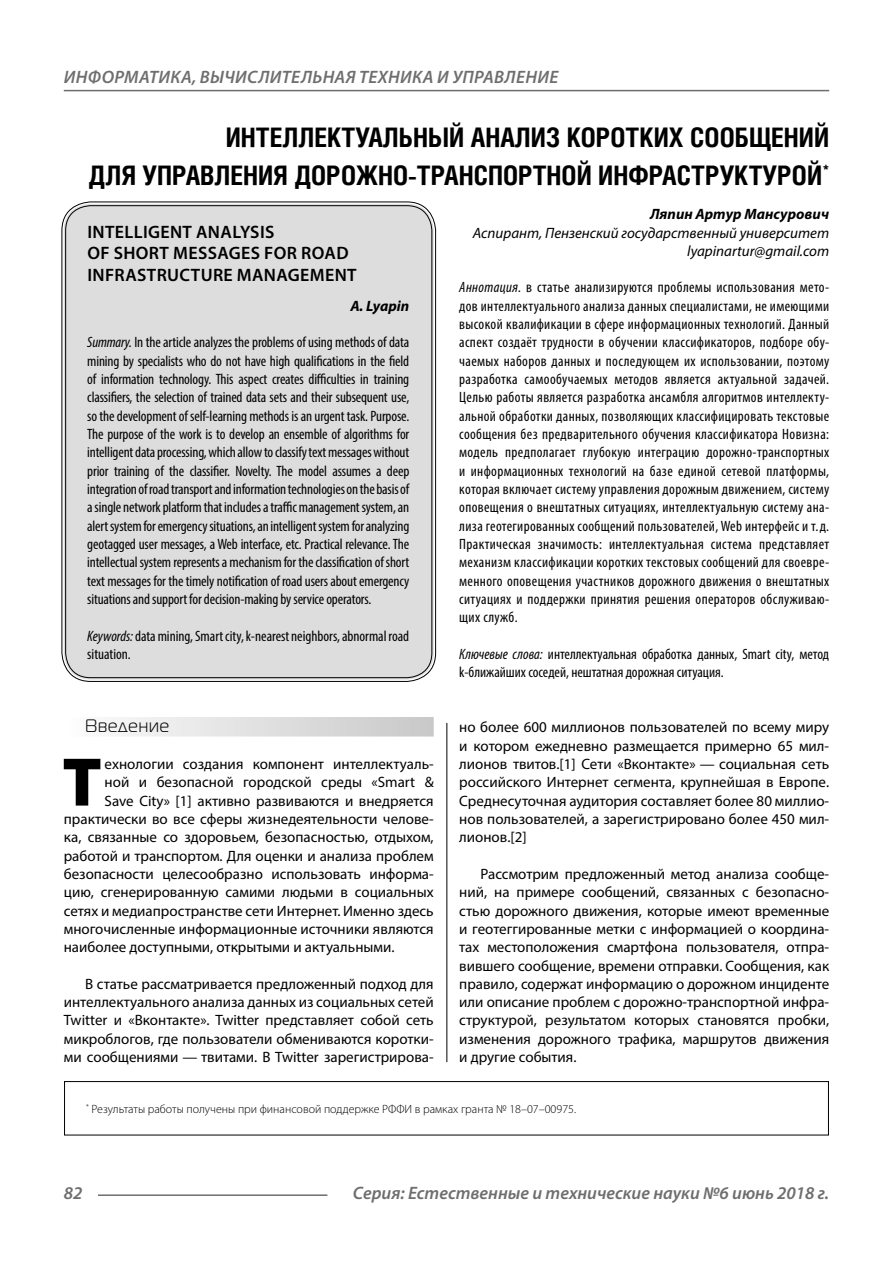
<style>
.page{position:relative;width:893px;height:1263px;background:#fff}
.page>*{position:absolute;margin:0;border:0;box-sizing:border-box;transform-origin:0 0}
.Bukvica{font:900 69.3px "Myriad Pro";color:#000}
.Header{font:700 27px/37.5px "Helios Cond";color:#000;text-align:right}
.t1{font:italic 600 18px "Myriad Pro";letter-spacing:.005em;color:#6e6e6e}
.Header-eng{font:600 18px/21.6px "Myriad Pro";letter-spacing:.02em;color:#000}
.Subheader{font:18px "Magistral C";letter-spacing:.05em;color:#000}
.Annotation-rus{font:condensed 15px/18.3px "Myriad Pro";color:#000;text-align:justify}
.Annotation-eng{font:condensed 15px/18.3px "Myriad Pro";color:#000;text-align:justify}
.Normal{font:15px/18.3px "Myriad Pro";color:#000;text-align:justify}
.Bukvica-2{font:15px "Myriad Pro";color:#000}
.Author-doc{font:italic 15px "Myriad Pro";color:#000}
.Author-email{font:italic 15px "Myriad Pro";color:#000}
.Author{font:italic 700 15px "Myriad Pro";color:#000}
.Author-eng{font:italic 700 15px "Myriad Pro";color:#000}
.Footnote{font:300 12px "Myriad Pro";color:#000}
.s1{font-style:italic}
</style>
<div class="page">
<hr style="left:98px;top:1194px;width:229px;height:2px;background:#6e6e6e">
<hr style="left:64px;top:90px;width:765px;height:1px;background:#6e6e6e">
<div style="left:64px;top:717px;width:370px;height:19px;background:linear-gradient(to right,#fdfdfd,#c8c8c8)"></div>
<div style="left:64px;top:1081px;width:765px;height:54px;border:1px solid #000"></div>
<div style="left:64px;top:204px;width:370px;height:475px;background:#ddd;border-radius:27px"></div>
<hr style="left:446px;top:723px;width:1px;height:339px;background:#000">
<p class="t1" style="left:64px;top:66px;width:496px">ИНФОРМАТИКА, ВЫЧИСЛИТЕЛЬНАЯ ТЕХНИКА И УПРАВЛЕНИЕ</p>
<p class="Header" style="left:89px;top:118px;width:742px">ИНТЕЛЛЕКТУАЛЬНЫЙ АНАЛИЗ КОРОТКИХ СООБЩЕНИЙ<br>ДЛЯ УПРАВЛЕНИЯ ДОРОЖНО-ТРАНСПОРТНОЙ ИНФРАСТРУКТУРОЙ<sup>*</sup></p>
<p class="Author" style="left:650px;top:204px;width:181px">Ляпин Артур Мансурович</p>
<p class="Author-doc" style="left:473px;top:223px;width:358px">Аспирант, Пензенский государственный университет</p>
<p class="Author-email" style="left:687px;top:242px;width:143px">lyapinartur@gmail.com</p>
<p class="Annotation-rus" style="left:459px;top:278px;width:371px"><span class="s1">Аннотация.</span> в статье анализируются проблемы использования мето&shy;дов интеллектуального анализа данных специалистами, не имеющими высокой квалификации в сфере информационных технологий. Данный аспект создаёт трудности в обучении классификаторов, подборе обу&shy;чаемых наборов данных и последующем их использовании, поэтому разработка самообучаемых методов является актуальной задачей.<br>Целью работы является разработка ансамбля алгоритмов интеллекту&shy;альной обработки данных, позволяющих классифицировать текстовые сообщения без предварительного обучения классификатора Новизна: модель предполагает глубокую интеграцию дорожно-транспортных и информационных технологий на базе единой сетевой платформы, которая включает систему управления дорожным движением, систему оповещения о внештатных ситуациях, интеллектуальную систему ана&shy;лиза геотегированных сообщений пользователей, Web интерфейс и т.д.<br>Практическая значимость: интеллектуальная система представляет механизм классификации коротких текстовых сообщений для своевре&shy;менного оповещения участников дорожного движения о внештатных ситуациях и поддержки принятия решения операторов обслуживаю&shy;щих служб.</p>
<p class="Annotation-rus" style="left:459px;top:645px;width:371px"><span class="s1">Ключевые слова:</span> интеллектуальная обработка данных, Smart city, метод k-ближайших соседей, нештатная дорожная ситуация.</p>
<p class="Subheader" style="left:85px;top:716px;width:86px">Введение</p>
<p class="Bukvica" style="left:62px;top:736px;width:41px">Т</p>
<p class="Bukvica-2" style="left:105px;top:755px;width:331px">ехнологии создания компонент интеллектуаль-</p>
<p class="Header-eng" style="left:87px;top:220px;width:271px">INTELLIGENT ANALYSIS<br>OF SHORT MESSAGES FOR ROAD<br>INFRASTRUCTURE MANAGEMENT</p>
<p class="Author-eng" style="left:350px;top:296px;width:60px">A. Lyapin</p>
<p class="Annotation-eng" style="left:87px;top:333px;width:324px"><span class="s1">Summary.</span> In the article analyzes the problems of using methods of data mining by specialists who do not have high qualifications in the field of information technology. This aspect creates difficulties in training classifiers, the selection of trained data sets and their subsequent use, so the development of self-learning methods is an urgent task. Purpose.<br>The purpose of the work is to develop an ensemble of algorithms for intelligent data processing, which allow to classify text messages without prior training of the classifier. Novelty. The model assumes a deep integration of road transport and information technologies on the basis of a single network platform that includes a traffic management system, an alert system for emergency situations, an intelligent system for analyzing geotagged user messages, a Web interface, etc. Practical relevance. The intellectual system represents a mechanism for the classification of short text messages for the timely notification of road users about emergency situations and support for decision-making by service operators.</p>
<p class="Annotation-eng" style="left:87px;top:626px;width:323px"><span class="s1">Keywords:</span> data mining, Smart city, k-nearest neighbors, abnormal road situation.</p>
<p class="Normal" style="left:459px;top:718px;width:371px">но более 600 миллионов пользователей по всему миру и котором ежедневно размещается примерно 65 мил&shy;лионов твитов.[1] Сети «Вконтакте» — социальная сеть российского Интернет сегмента, крупнейшая в Европе.<br>Среднесуточная аудитория составляет более 80 миллио&shy;нов пользователей, а зарегистрировано более 450 мил&shy;лионов.[2]</p>
<p class="Normal" style="left:459px;top:864px;width:371px;text-indent:21px">Рассмотрим предложенный метод анализа сообще&shy;ний, на примере сообщений, связанных с безопасно&shy;стью дорожного движения, которые имеют временные и геотеггированные метки с информацией о координа&shy;тах местоположения смартфона пользователя, отпра&shy;вившего сообщение, времени отправки. Сообщения, как правило, содержат информацию о дорожном инциденте или описание проблем с дорожно-транспортной инфра&shy;структурой, результатом которых становятся пробки, изменения дорожного трафика, маршрутов движения и другие события.</p>
<p class="Footnote" style="left:86px;top:1101px;width:491px"><sup>*</sup> Результаты работы получены при финансовой поддержке РФФИ в рамках гранта № 18–07–00975.</p>
<p class="Bukvica-2" style="left:105px;top:773px;width:331px">ной и безопасной городской среды «Smart &amp;</p>
<p class="Bukvica-2" style="left:105px;top:791px;width:331px">Save City» [1] активно развиваются и внедряется</p>
<p class="Bukvica-2" style="left:64px;top:810px;width:371px">практически во все сферы жизнедеятельности челове-</p>
<p class="Bukvica-2" style="left:64px;top:828px;width:371px">ка, связанные со здоровьем, безопасностью, отдыхом,</p>
<p class="Bukvica-2" style="left:64px;top:846px;width:371px">работой и транспортом. Для оценки и анализа проблем</p>
<p class="Bukvica-2" style="left:64px;top:864px;width:371px">безопасности целесообразно использовать информа-</p>
<p class="Bukvica-2" style="left:64px;top:883px;width:371px">цию, сгенерированную самими людьми в социальных</p>
<p class="Bukvica-2" style="left:64px;top:901px;width:371px">сетях и медиапространстве сети Интернет. Именно здесь</p>
<p class="Bukvica-2" style="left:64px;top:919px;width:371px">многочисленные информационные источники являются</p>
<p class="Bukvica-2" style="left:64px;top:938px;width:332px">наиболее доступными, открытыми и актуальными.</p>
<p class="Normal" style="left:64px;top:974px;width:371px;text-indent:21px">В статье рассматривается предложенный подход для интеллектуального анализа данных из социальных сетей Twitter и «Вконтакте». Twitter представляет собой сеть микроблогов, где пользователи обмениваются коротки&shy;ми сообщениями — твитами. В Twitter зарегистрирова-</p>
<p class="t1" style="left:64px;top:1182px;width:20px">82</p>
<p class="t1" style="left:353px;top:1182px;width:478px">Серия: Естественные и технические науки №6 июнь 2018 г.</p>
</div>
